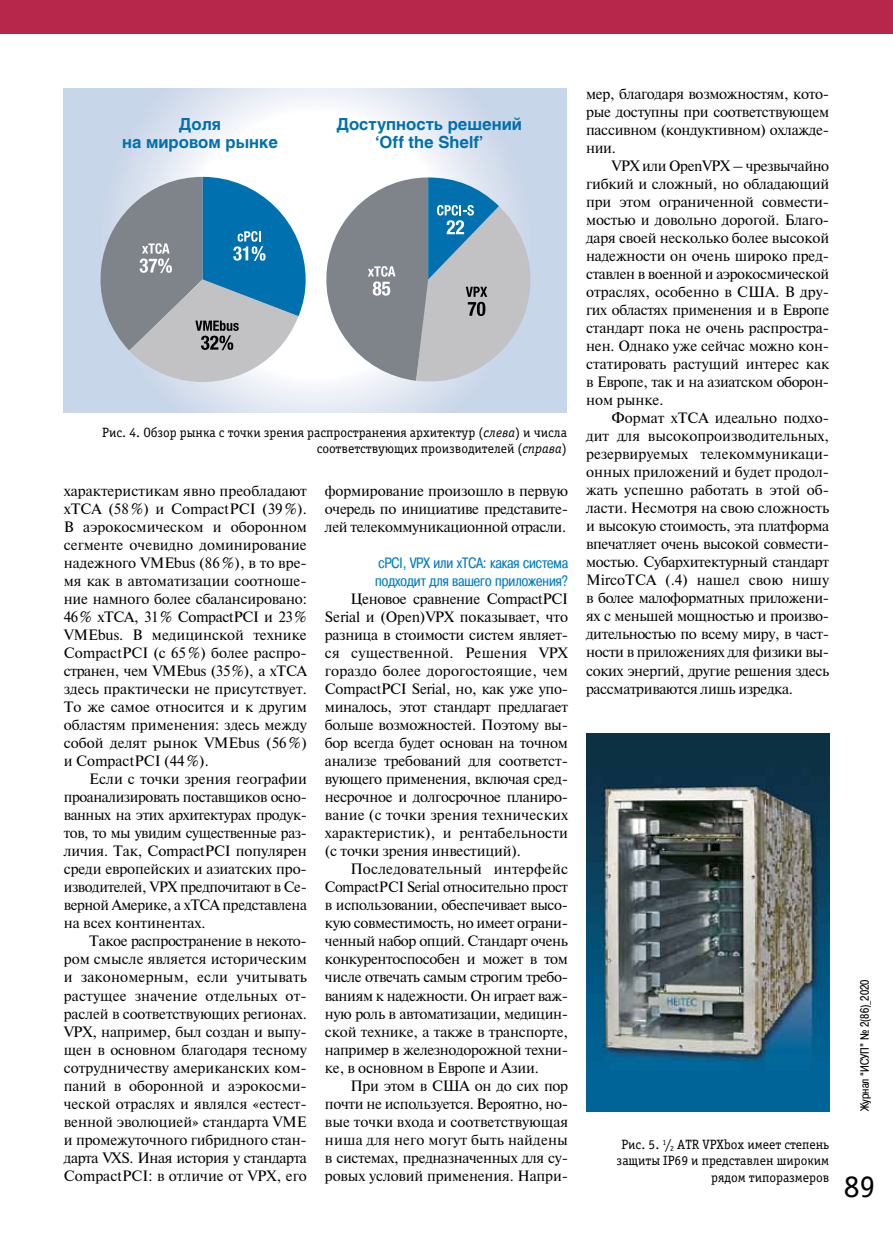
<style>
.page{position:relative;width:893px;height:1234px;background:#fff}
.page>*{position:absolute;margin:0;border:0;box-sizing:border-box;transform-origin:0 0}
.t1{font:31.5px "Officina Serif Book C";color:#000}
.t2{font:700 16.5px/18px "Helios C";color:#0071ae;text-align:center}
.t3{font:15px/18px "Newton";letter-spacing:-.02em;color:#000;text-align:justify}
.t4{font:15px/18px "Pragmatica Cond C";color:#007dc5}
.t5{font:13.5px/16.2px "Officina Serif Book C";color:#000;text-align:right}
.t6{font:12px "Pragmatica Cond C";color:#000}
.s1{font-style:italic}
</style>
<div class="page">
<div style="left:0;top:0;width:893px;height:34px;background:#b7274c"></div>
<svg style="left:64px;top:88px;width:503px;height:324px"></svg>
<svg style="left:90px;top:177px;width:216px;height:218px;background:#8faabd"></svg>
<svg style="left:320px;top:177px;width:221px;height:207px;background:#a5b1bc"></svg>
<img style="left:586px;top:733px;width:243px;height:377px">
<p class="t2" style="left:122px;top:115px;width:157px">Доля<br>на мировом рынке</p>
<p class="t2" style="left:336px;top:115px;width:187px">Доступность решений ‘Off the Shelf’</p>
<p class="t5" style="left:102px;top:424px;width:466px">Рис. 4. Обзор рынка с точки зрения распространения архитектур (<span class="s1">слева</span>) и числа соответствующих производителей (<span class="s1">справа</span>)</p>
<p class="t3" style="left:64px;top:481px;width:245px">характеристикам явно преобладают xTCA (58%) и CompactPCI (39%).<br>В аэрокосмическом и оборонном сегменте очевидно доминирование надежного VMEbus (86%), в то вре&shy;мя как в автоматизации соотноше&shy;ние намного более сбалансировано:<br>46% xTCA, 31% CompactPCI и 23% VMEbus. В медицинской технике CompactPCI (с 65%) более распро&shy;странен, чем VMEbus (35%), а xTCA здесь практически не присутствует.<br>То же самое относится и к другим областям применения: здесь между собой делят рынок VMEbus (56%) и CompactPCI (44%).</p>
<p class="t3" style="left:64px;top:769px;width:245px;text-indent:26px">Если с точки зрения географии проанализировать поставщиков осно&shy;ванных на этих архитектурах продук&shy;тов, то мы увидим существенные раз&shy;личия. Так, CompactPCI популярен среди европейских и азиатских про&shy;изводителей, VPX предпочитают в Се&shy;верной Америке, а xTCA представлена на всех континентах.</p>
<p class="t3" style="left:64px;top:931px;width:245px;text-indent:26px">Такое распространение в некото&shy;ром смысле является историческим и закономерным, если учитывать растущее значение отдельных от&shy;раслей в соответствующих регионах.<br>VPX, например, был создан и выпу&shy;щен в основном благодаря тесному сотрудничеству американских ком&shy;паний в оборонной и аэрокосми&shy;ческой отраслях и являлся «естест&shy;венной эволюцией» стандарта VME и промежуточного гибридного стан&shy;дарта VXS. Иная история у стандарта CompactPCI: в отличие от VPX, его</p>
<p class="t3" style="left:325px;top:481px;width:245px">формирование произошло в первую очередь по инициативе представите&shy;лей телекоммуникационной отрасли.</p>
<p class="t4" style="left:375px;top:554px;width:194px">cPCI, VPX или xTCA: какая система подходит для вашего приложения?</p>
<p class="t3" style="left:325px;top:589px;width:245px;text-indent:26px">Ценовое сравнение CompactPCI Serial и (Open)VPX показывает, что разница в стоимости систем являет&shy;ся существенной. Решения VPX гораздо более дорогостоящие, чем CompactPCI Serial, но, как уже упо&shy;миналось, этот стандарт предлагает больше возможностей. Поэтому вы&shy;бор всегда будет основан на точном анализе требований для соответст&shy;вующего применения, включая сред&shy;несрочное и долгосрочное планиро&shy;вание (с точки зрения технических характеристик), и рентабельности (с точки зрения инвестиций).</p>
<p class="t3" style="left:325px;top:859px;width:245px;text-indent:26px">Последовательный интерфейс CompactPCI Serial относительно прост в использовании, обеспечивает высо&shy;кую совместимость, но имеет ограни&shy;ченный набор опций. Стандарт очень конкурентоспособен и может в том числе отвечать самым строгим требо&shy;ваниям к надежности. Он играет важ&shy;ную роль в автоматизации, медицин&shy;ской технике, а также в транспорте, например в железнодорожной техни&shy;ке, в основном в Европе и Азии.</p>
<p class="t3" style="left:325px;top:1075px;width:245px;text-indent:26px">При этом в США он до сих пор почти не используется. Вероятно, но&shy;вые точки входа и соответствующая ниша для него могут быть найдены в системах, предназначенных для су&shy;ровых условий применения. Напри-</p>
<p class="t3" style="left:586px;top:84px;width:245px">мер, благодаря возможностям, кото&shy;рые доступны при соответствующем пассивном (кондуктивном) охлажде&shy;нии.</p>
<p class="t3" style="left:586px;top:156px;width:245px;text-indent:26px">VPX или OpenVPX – чрезвычайно гибкий и сложный, но обладающий при этом ограниченной совмести&shy;мостью и довольно дорогой. Благо&shy;даря своей несколько более высокой надежности он очень широко пред&shy;ставлен в военной и аэрокосмической отраслях, особенно в США. В дру&shy;гих областях применения и в Европе стандарт пока не очень распростра&shy;нен. Однако уже сейчас можно кон&shy;статировать растущий интерес как в Европе, так и на азиатском оборон&shy;ном рынке.</p>
<p class="t3" style="left:586px;top:408px;width:245px;text-indent:26px">Формат xTCA идеально подхо&shy;дит для высокопроизводительных, резервируемых телекоммуникаци&shy;онных приложений и будет продол&shy;жать успешно работать в этой об&shy;ласти. Несмотря на свою сложность и высокую стоимость, эта платформа впечатляет очень высокой совмести&shy;мостью. Субархитектурный стандарт MircoTCA (.4) нашел свою нишу в более малоформатных приложени&shy;ях с меньшей мощностью и произво&shy;дительностью по всему миру, в част&shy;ности в приложениях для физики вы&shy;соких энергий, другие решения здесь рассматриваются лишь изредка.</p>
<p class="t5" style="left:617px;top:1136px;width:214px">Рис. 5. <sup>1</sup>/<sub>2</sub> ATR VPXbox имеет степень защиты IP69 и представлен широким рядом типоразмеров</p>
<p class="t6" style="left:858px;top:1110px;width:133px;rotate:-90deg">Журнал “ИСУП” № 2(86)_2020</p>
<h1 class="t1" style="left:844px;top:1168px;width:33px">89</h1>
</div>
